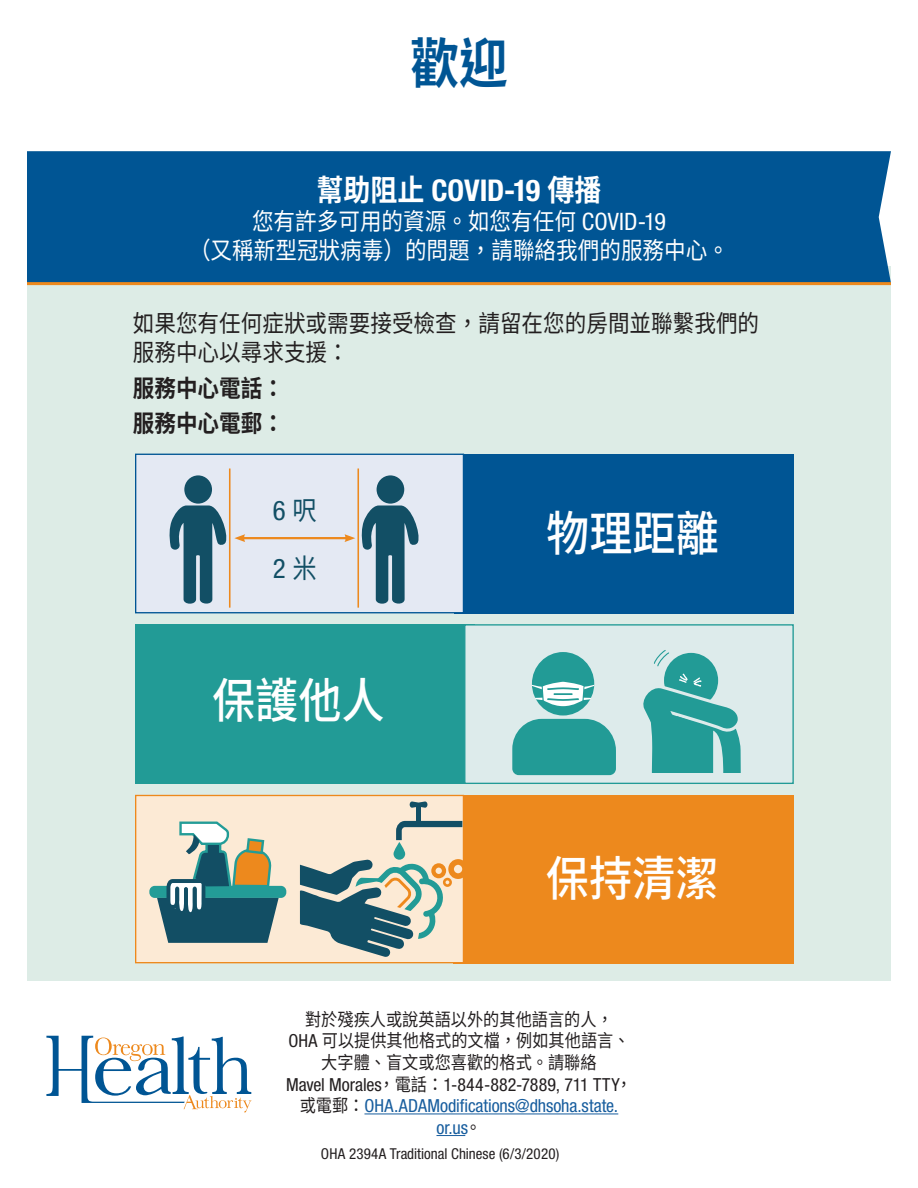
<style>
.page{position:relative;width:918px;height:1188px;background:#fff}
.page>*{position:absolute;margin:0;border:0;box-sizing:border-box;transform-origin:0 0}
.t1{font:700 54px "Noto Sans CJ Ktc";color:#005594;scale:.9 1}
.t2{font:500 48px "Noto Sans CJ Ktc";color:#fff;scale:.9 1}
.t3{font:700 condensed 30px "Helvetica Neue LT Std";letter-spacing:-.01em;color:#fff}
.t4{font:condensed 27px/57.3px "Helvetica Neue LT Std";color:#124f65}
.t5{font:24px/28.8px "Noto Sans CJ Ktc";color:#fff;text-align:center;scale:.9 1}
.t6{font:24px/28.8px "Noto Sans CJ Ktc";color:#231f20;scale:.9 1}
.t7{font:700 24px/35.5px "Noto Sans CJ Ktc";color:#231f20;scale:.9 1}
.t8{font:condensed 18px/21.6px "Helvetica Neue LT Std";letter-spacing:-.005em;color:#175d9e;text-align:center}
.t9{font:18px/21.6px "Noto Sans CJ Ktc";color:#231f20;text-align:center;scale:.9 1}
.t10{font:condensed 15px "Helvetica Neue LT Std";letter-spacing:.005em;color:#231f20}
.s1{font-family:"Noto Sans CJ Ktc";font-stretch:normal}
.s2{font-family:"Helvetica Neue LT Std";font-stretch:condensed}
.s3{color:#231f20}
.s4{font-family:"Noto Sans CJ Ktc";font-stretch:normal;color:#231f20}
</style>
<div class="page">
<div style="left:27px;top:266px;width:864px;height:715px;background:#ddece6"></div>
<svg style="left:46px;top:1036px;width:205px;height:77px"></svg>
<div style="left:27px;top:151px;width:864px;height:131px;background:#005594"></div>
<hr style="left:27px;top:282px;width:864px;height:3px;background:#ed891d">
<hr style="left:364px;top:1113px;width:254px;height:1px;background:#175d9e">
<svg style="left:436px;top:1135px;width:29px;height:1px"></svg>
<div style="left:454px;top:795px;width:340px;height:168px;background:#ed891d"></div>
<div style="left:135px;top:795px;width:329px;height:168px;background:#fcead5;border:1px solid #ed891d"></div>
<div style="left:135px;top:624px;width:340px;height:160px;background:#229b96"></div>
<div style="left:464px;top:624px;width:330px;height:160px;background:#ddebeb;border:1px solid #229b96"></div>
<div style="left:454px;top:454px;width:340px;height:159px;background:#005594"></div>
<div style="left:135px;top:454px;width:329px;height:159px;background:#e4e9f3;border:1px solid #005594"></div>
<hr style="left:243px;top:537px;width:104px;height:2px;background:#ed891d">
<svg style="left:344px;top:534px;width:11px;height:8px"></svg>
<svg style="left:361px;top:505px;width:58px;height:99px"></svg>
<div style="left:377px;top:475px;width:27px;height:29px;background:#124f65;border-radius:50%"></div>
<svg style="left:169px;top:505px;width:76px;height:99px"></svg>
<div style="left:184px;top:475px;width:28px;height:29px;background:#124f65;border-radius:50%"></div>
<hr style="left:229px;top:469px;width:2px;height:139px;background:#ed891d">
<hr style="left:357px;top:469px;width:2px;height:139px;background:#ed891d">
<svg style="left:643px;top:650px;width:98px;height:122px"></svg>
<svg style="left:394px;top:842px;width:11px;height:18px"></svg>
<div style="left:416px;top:807px;width:5px;height:17px;background:#124f65"></div>
<svg style="left:410px;top:801px;width:17px;height:7px"></svg>
<svg style="left:396px;top:821px;width:66px;height:19px"></svg>
<svg style="left:300px;top:859px;width:164px;height:98px"></svg>
<svg style="left:149px;top:821px;width:137px;height:122px"></svg>
<div style="left:532px;top:652px;width:62px;height:64px;background:#229b96;border-radius:50%"></div>
<svg style="left:532px;top:682px;width:62px;height:24px"></svg>
<svg style="left:512px;top:719px;width:104px;height:56px;background:#2fa09c"></svg>
<h1 class="t1" style="left:410px;top:32px;width:110px">歡迎</h1>
<h3 class="t3" style="left:316px;top:172px;width:287px"><span class="s1">幫助阻止</span> COVID-19 <span class="s1">傳播</span></h3>
<h3 class="t5" style="left:189px;top:207px;width:601px">您有許多可用的資源。如您有任何 <span class="s2">COVID-19<br></span>（又稱新型冠狀病毒）的問題，請聯絡我們的服務中心。</h3>
<h3 class="t6" style="left:133px;top:310px;width:697px">如果您有任何症狀或需要接受檢查，請留在您的房間並聯繫我們的服務中心以尋求支援：</h3>
<h3 class="t7" style="left:133px;top:371px;width:169px">服務中心電話：服務中心電郵：</h3>
<h3 class="t4" style="left:273px;top:482px;width:45px">6 <span class="s1">呎<br></span>2 <span class="s1">米</span></h3>
<h2 class="t2" style="left:212px;top:673px;width:193px">保護他人</h2>
<h2 class="t2" style="left:546px;top:507px;width:193px">物理距離</h2>
<h2 class="t2" style="left:546px;top:851px;width:194px">保持清潔</h2>
<p class="t9" style="left:288px;top:1009px;width:381px">對於殘疾人或說英語以外的其他語言的人，<br><span class="s2">OHA</span> 可以提供其他格式的文檔，例如其他語言、大字體、盲文或您喜歡的格式。請聯絡</p>
<p class="t8" style="left:286px;top:1073px;width:347px"><span class="s3">Mavel Morales</span><span class="s4">，電話：</span><span class="s3">1-844-882-7889, 711 TTY</span><span class="s4">，或電郵：</span>OHA.ADAModifications@dhsoha.state. or.us<span class="s4">。</span></p>
<p class="t10" style="left:321px;top:1145px;width:240px">OHA 2394A Traditional Chinese (6/3/2020)</p>
</div>
